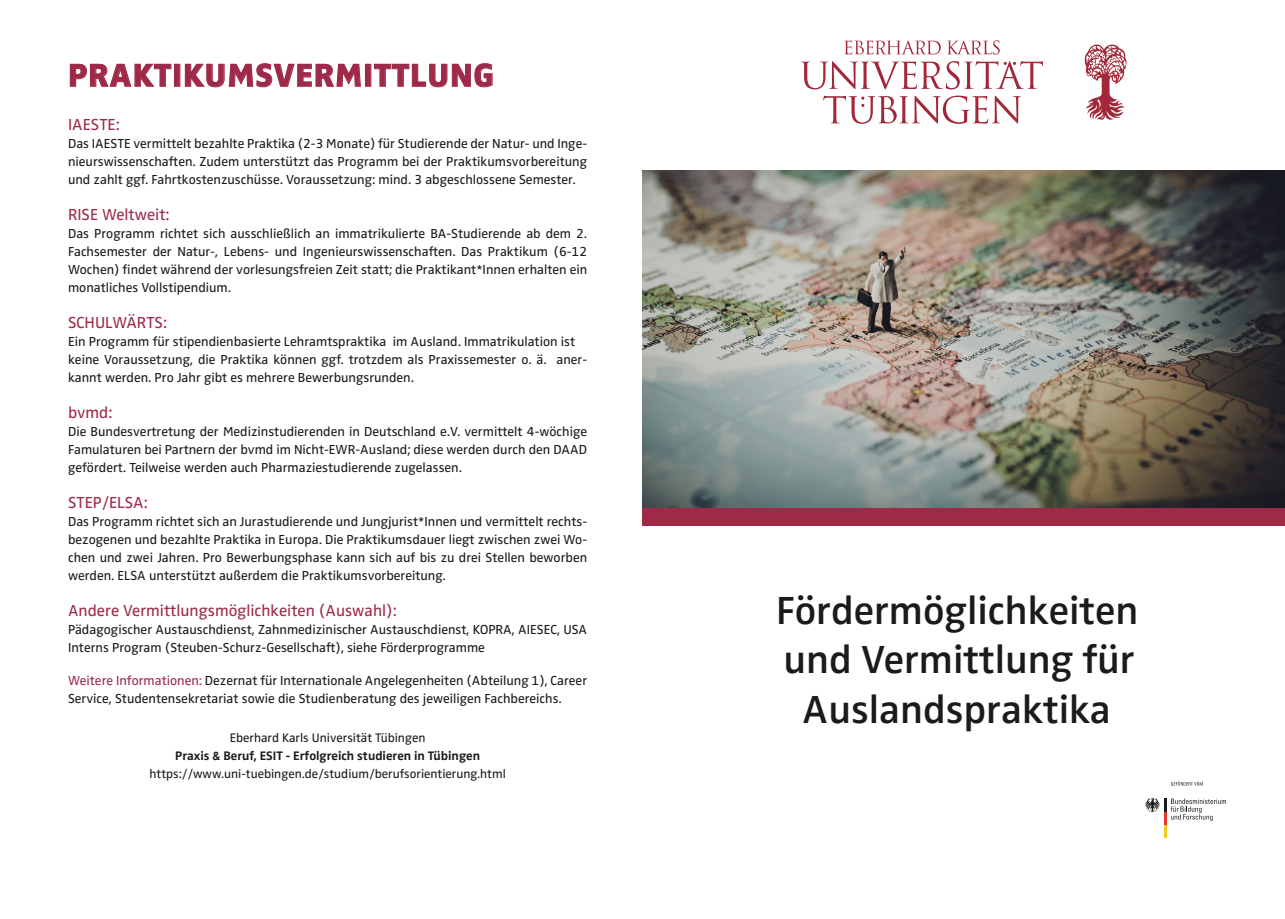
<style>
.page{position:relative;width:1285px;height:919px;background:#fff}
.page>*{position:absolute;margin:0;border:0;box-sizing:border-box;transform-origin:0 0}
.t1{font:600 40.5px "Zwo OT";color:#1c1a1b}
.t2{font:800 33px "Zwo OT";letter-spacing:.03em;color:#9e2a48}
.t3{font:16.5px "Zwo OT";color:#9e2a48}
.t4{font:13.5px/18px "Zwo OT";color:#1c1a1b;text-align:justify}
.t5{font:12.75px "Zwo OT";color:#1c1a1b}
.t6{font:700 12.75px "Zwo OT";color:#1c1a1b}
.s1{color:#9e2a48}
</style>
<div class="page">
<img style="left:642px;top:170px;width:642px;height:337px">
<div style="left:642px;top:507px;width:642px;height:18px;background:#9e2a48"></div>
<svg style="left:801px;top:40px;width:241px;height:84px"></svg>
<svg style="left:1084px;top:45px;width:42px;height:75px"></svg>
<svg style="left:1145px;top:798px;width:80px;height:39px"></svg>
<svg style="left:1170px;top:781px;width:32px;height:4px"></svg>
<svg style="left:70px;top:63px;width:102px;height:24px"></svg>
<div style="left:174px;top:64px;width:6px;height:23px;border:1px solid #9e2a48"></div>
<svg style="left:185px;top:63px;width:176px;height:25px"></svg>
<div style="left:365px;top:64px;width:6px;height:23px;border:1px solid #9e2a48"></div>
<svg style="left:374px;top:63px;width:118px;height:25px"></svg>
<p class="t2" style="left:68px;top:56px;width:427px">PRAKTIKUMSVERMITTLUNG</p>
<p class="t3" style="left:68px;top:115px;width:53px">IAESTE:</p>
<p class="t4" style="left:68px;top:135px;width:520px">Das IAESTE vermittelt bezahlte Praktika (2-3 Monate) für Studierende der Natur- und Inge&shy;nieurswissenschaften. Zudem unterstützt das Programm bei der Praktikumsvorbereitung und zahlt ggf. Fahrtkostenzuschüsse. Voraussetzung: mind. 3 abgeschlossene Semester.</p>
<p class="t3" style="left:68px;top:205px;width:103px">RISE Weltweit:</p>
<p class="t4" style="left:68px;top:225px;width:520px">Das Programm richtet sich ausschließlich an immatrikulierte BA-Studierende ab dem 2.<br>Fachsemester der Natur-, Lebens- und Ingenieurswissenschaften. Das Praktikum (6-12<br>Wochen) findet während der vorlesungsfreien Zeit statt; die Praktikant*Innen erhalten ein monatliches Vollstipendium.</p>
<p class="t3" style="left:68px;top:313px;width:100px">SCHULWÄRTS:</p>
<p class="t4" style="left:68px;top:333px;width:508px">Ein Programm für stipendienbasierte Lehramtspraktika im Ausland. Immatrikulation ist</p>
<p class="t4" style="left:68px;top:351px;width:520px">keine Voraussetzung, die Praktika können ggf. trotzdem als Praxissemester o. ä. aner&shy;kannt werden. Pro Jahr gibt es mehrere Bewerbungsrunden.</p>
<p class="t3" style="left:68px;top:403px;width:46px">bvmd:</p>
<p class="t4" style="left:68px;top:423px;width:520px">Die Bundesvertretung der Medizinstudierenden in Deutschland e.V. vermittelt 4-wöchige Famulaturen bei Partnern der bvmd im Nicht-EWR-Ausland; diese werden durch den DAAD gefördert. Teilweise werden auch Pharmaziestudierende zugelassen.</p>
<p class="t3" style="left:68px;top:493px;width:81px">STEP/ELSA:</p>
<p class="t4" style="left:68px;top:513px;width:520px">Das Programm richtet sich an Jurastudierende und Jungjurist*Innen und vermittelt rechts&shy;bezogenen und bezahlte Praktika in Europa. Die Praktikumsdauer liegt zwischen zwei Wo&shy;chen und zwei Jahren. Pro Bewerbungsphase kann sich auf bis zu drei Stellen beworben werden. ELSA unterstützt außerdem die Praktikumsvorbereitung.</p>
<p class="t3" style="left:68px;top:601px;width:330px">Andere Vermittlungsmöglichkeiten (Auswahl):</p>
<p class="t4" style="left:68px;top:621px;width:520px">Pädagogischer Austauschdienst, Zahnmedizinischer Austauschdienst, KOPRA, AIESEC, USA<br>Interns Program (Steuben-Schurz-Gesellschaft), siehe Förderprogramme</p>
<p class="t4" style="left:68px;top:672px;width:520px"><span class="s1">Weitere Informationen:</span> Dezernat für Internationale Angelegenheiten (Abteilung 1), Career<br>Service, Studentensekretariat sowie die Studienberatung des jeweiligen Fachbereichs.</p>
<p class="t5" style="left:230px;top:730px;width:197px">Eberhard Karls Universität Tü bingen</p>
<p class="t6" style="left:175px;top:748px;width:306px">Praxis &amp; Beruf, ESIT - Erfolgreich studieren in Tübingen</p>
<p class="t5" style="left:149px;top:766px;width:358px">https://www.uni-tuebingen.de/studium/berufsorientierung.html</p>
<p class="t1" style="left:775px;top:586px;width:364px">Fördermöglichkeiten</p>
<p class="t1" style="left:783px;top:636px;width:352px">und Vermittlung für</p>
<p class="t1" style="left:802px;top:685px;width:310px">Auslandspraktika</p>
</div>
